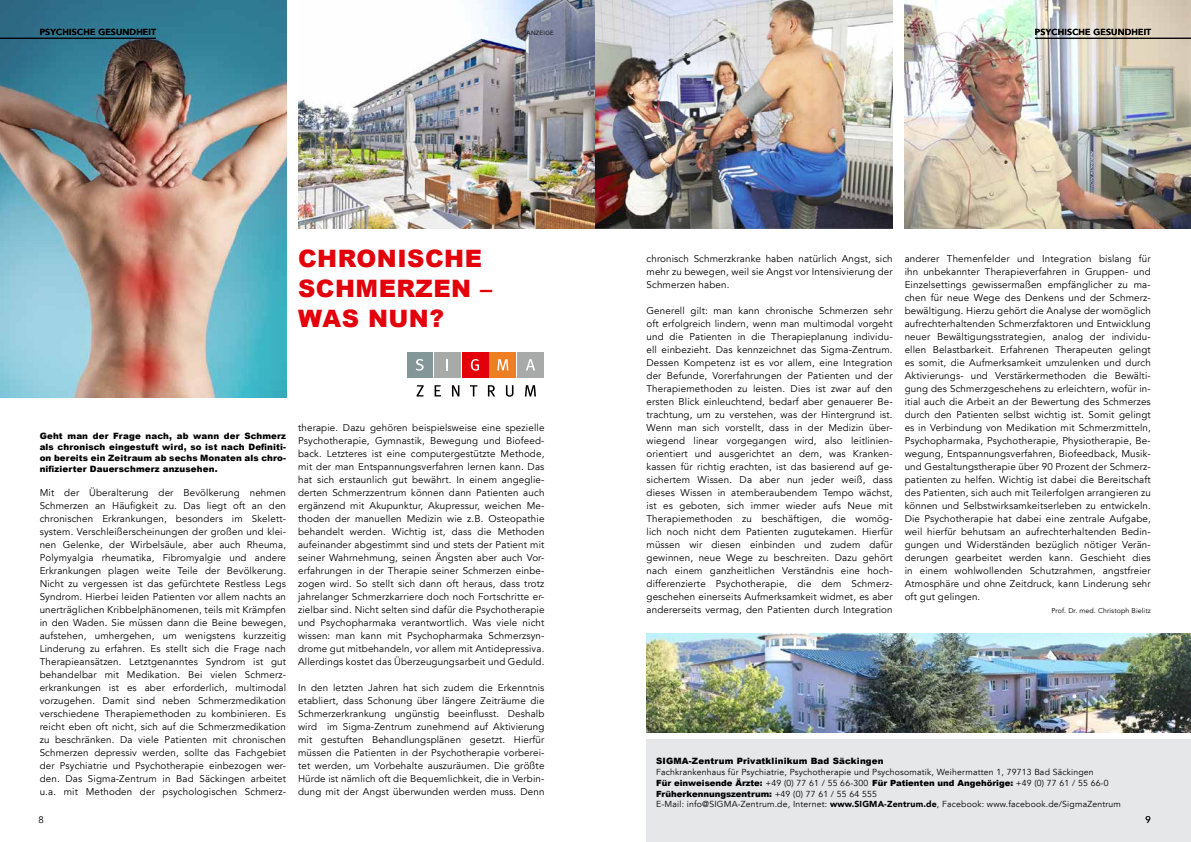
<style>
.page{position:relative;width:1191px;height:842px;background:#fff}
.page>*{position:absolute;margin:0;border:0;box-sizing:border-box;transform-origin:0 0}
.t1{font:900 24px/30px "Arial";letter-spacing:.02em;color:#e3000b}
.t2{font:9.8px/13px "Avenir";letter-spacing:.015em;color:#000;text-align:justify}
.t3{font:9.5px "Avenir";color:#000}
.t4{font:900 8.7px/10.8px "Arial";letter-spacing:.015em;color:#000;text-align:justify}
.t5{font:8.7px "Avenir";letter-spacing:.02em;color:#000}
.t6{font:800 8.7px "Avenir";letter-spacing:.025em;color:#000}
.t7{font:900 8.5px/10.8px "Arial";color:#000}
.t8{font:7px "Avenir";letter-spacing:.015em;color:#000}
.t9{font:6px "Avenir";letter-spacing:.05em;color:#000}
.s1{font-family:"Avenir";font-weight:400;font-size:8.7px}
.s2{font-weight:900}
</style>
<div class="page">
<img style="left:0;top:0;width:286px;height:398px">
<div style="left:646px;top:739px;width:545px;height:103px;background:#e5e7e9"></div>
<img style="left:298px;top:0;width:594px;height:228px">
<div style="left:407px;top:352px;width:25px;height:26px;background:#839698"></div>
<div style="left:517px;top:352px;width:27px;height:26px;background:#a8a9a9"></div>
<div style="left:434px;top:352px;width:26px;height:26px;background:#a8a9a9"></div>
<div style="left:462px;top:352px;width:26px;height:26px;background:#e3000b"></div>
<div style="left:490px;top:352px;width:26px;height:26px;background:#ef7d22"></div>
<svg style="left:416px;top:359px;width:7px;height:12px"></svg>
<svg style="left:446px;top:359px;width:2px;height:11px"></svg>
<svg style="left:471px;top:359px;width:8px;height:12px"></svg>
<svg style="left:497px;top:359px;width:11px;height:11px"></svg>
<svg style="left:526px;top:359px;width:9px;height:11px"></svg>
<svg style="left:416px;top:385px;width:8px;height:11px"></svg>
<svg style="left:434px;top:385px;width:7px;height:11px"></svg>
<svg style="left:452px;top:385px;width:7px;height:11px"></svg>
<svg style="left:470px;top:385px;width:7px;height:11px"></svg>
<svg style="left:488px;top:385px;width:7px;height:11px"></svg>
<svg style="left:506px;top:385px;width:7px;height:12px"></svg>
<svg style="left:525px;top:385px;width:11px;height:11px"></svg>
<img style="left:904px;top:0;width:287px;height:228px">
<img style="left:646px;top:634px;width:545px;height:99px">
<hr style="left:0;top:38px;width:156px;height:1px;background:#000">
<hr style="left:1035px;top:38px;width:156px;height:1px;background:#000">
<p class="t6" style="left:40px;top:27px;width:118px">PSYCHISCHE GESUNDHEIT</p>
<p class="t9" style="left:526px;top:29px;width:29px">ANZEIGE</p>
<p class="t6" style="left:1035px;top:27px;width:118px">PSYCHISCHE GESUNDHEIT</p>
<p class="t4" style="left:40px;top:430px;width:248px">Geht man der Frage nach, ab wann der Schmerz als chronisch eingestuft wird, so ist nach Definiti&shy;on bereits ein Zeitraum ab sechs Monaten als chro&shy;nifizierter Dauerschmerz anzusehen.</p>
<p class="t2" style="left:40px;top:487px;width:248px">Mit der Überalterung der Bevölkerung nehmen Schmerzen an Häufigkeit zu. Das liegt oft an den chronischen Erkrankungen, besonders im Skelett&shy;system. Verschleißerscheinungen der großen und klei&shy;nen Gelenke, der Wirbelsäule, aber auch Rheuma, Polymyalgia rheumatika, Fibromyalgie und andere Erkrankungen plagen weite Teile der Bevölkerung.<br>Nicht zu vergessen ist das gefürchtete Restless Legs Syndrom. Hierbei leiden Patienten vor allem nachts an unerträglichen Kribbelphänomenen, teils mit Krämpfen in den Waden. Sie müssen dann die Beine bewegen, aufstehen, umhergehen, um wenigstens kurzzeitig Linderung zu erfahren. Es stellt sich die Frage nach Therapieansätzen. Letztgenanntes Syndrom ist gut behandelbar mit Medikation. Bei vielen Schmerz&shy;erkrankungen ist es aber erforderlich, multimodal vorzugehen. Damit sind neben Schmerzmedikation verschiedene Therapiemethoden zu kombinieren. Es reicht eben oft nicht, sich auf die Schmerzmedikation zu beschränken. Da viele Patienten mit chronischen Schmerzen depressiv werden, sollte das Fachgebiet der Psychiatrie und Psychotherapie einbezogen wer&shy;den. Das Sigma-Zentrum in Bad Säckingen arbeitet u.a. mit Methoden der psychologischen Schmerz-</p>
<p class="t3" style="left:39px;top:814px;width:7px">8</p>
<h1 class="t1" style="left:298px;top:243px;width:196px">CHRONISCHE<br>SCHMERZEN –<br>WAS NUN?</h1>
<p class="t2" style="left:646px;top:253px;width:248px">chronisch Schmerzkranke haben natürlich Angst, sich mehr zu bewegen, weil sie Angst vor Intensivierung der Schmerzen haben.</p>
<p class="t2" style="left:904px;top:253px;width:248px">anderer Themenfelder und Integration bislang für ihn unbekannter Therapieverfahren in Gruppen- und Einzelsettings gewissermaßen empfänglicher zu ma&shy;chen für neue Wege des Denkens und der Schmerz&shy;bewältigung. Hierzu gehört die Analyse der womöglich aufrechterhaltenden Schmerzfaktoren und Entwicklung neuer Bewältigungsstrategien, analog der individu&shy;ellen Belastbarkeit. Erfahrenen Therapeuten gelingt es somit, die Aufmerksamkeit umzulenken und durch Aktivierungs- und Verstärkermethoden die Bewälti&shy;gung des Schmerzgeschehens zu erleichtern, wofür in&shy;itial auch die Arbeit an der Bewertung des Schmerzes durch den Patienten selbst wichtig ist. Somit gelingt es in Verbindung von Medikation mit Schmerzmitteln, Psychopharmaka, Psychotherapie, Physiotherapie, Be&shy;wegung, Entspannungsverfahren, Biofeedback, Musik&shy;und Gestaltungstherapie über 90 Prozent der Schmerz&shy;patienten zu helfen. Wichtig ist dabei die Bereitschaft des Patienten, sich auch mit Teilerfolgen arrangieren zu können und Selbstwirksamkeitserleben zu entwickeln.<br>Die Psychotherapie hat dabei eine zentrale Aufgabe, weil hierfür behutsam an aufrechterhaltenden Bedin&shy;gungen und Widerständen bezüglich nötiger Verän&shy;derungen gearbeitet werden kann. Geschieht dies in einem wohlwollenden Schutzrahmen, angstfreier Atmosphäre und ohne Zeitdruck, kann Linderung sehr oft gut gelingen.</p>
<p class="t8" style="left:1051px;top:607px;width:101px">Prof. Dr. med. Christoph Bielitz</p>
<p class="t2" style="left:646px;top:305px;width:248px">Generell gilt: man kann chronische Schmerzen sehr oft erfolgreich lindern, wenn man multimodal vorgeht und die Patienten in die Therapieplanung individu&shy;ell einbezieht. Das kennzeichnet das Sigma-Zentrum.<br>Dessen Kompetenz ist es vor allem, eine Integration der Befunde, Vorerfahrungen der Patienten und der Therapiemethoden zu leisten. Dies ist zwar auf den ersten Blick einleuchtend, bedarf aber genauerer Be&shy;trachtung, um zu verstehen, was der Hintergrund ist.<br>Wenn man sich vorstellt, dass in der Medizin über&shy;wiegend linear vorgegangen wird, also leitlinien&shy;orientiert und ausgerichtet an dem, was Kranken&shy;kassen für richtig erachten, ist das basierend auf ge&shy;sichertem Wissen. Da aber nun jeder weiß, dass dieses Wissen in atemberaubendem Tempo wächst, ist es geboten, sich immer wieder aufs Neue mit Therapiemethoden zu beschäftigen, die womög&shy;lich noch nicht dem Patienten zugutekamen. Hierfür müssen wir diesen einbinden und zudem dafür gewinnen, neue Wege zu beschreiten. Dazu gehört nach einem ganzheitlichen Verständnis eine hoch&shy;differenzierte Psychotherapie, die dem Schmerz&shy;geschehen einerseits Aufmerksamkeit widmet, es aber andererseits vermag, den Patienten durch Integration</p>
<p class="t2" style="left:298px;top:422px;width:248px">therapie. Dazu gehören beispielsweise eine spezielle Psychotherapie, Gymnastik, Bewegung und Biofeed&shy;back. Letzteres ist eine computergestützte Methode, mit der man Entspannungsverfahren lernen kann. Das hat sich erstaunlich gut bewährt. In einem angeglie&shy;derten Schmerzzentrum können dann Patienten auch ergänzend mit Akupunktur, Akupressur, weichen Me&shy;thoden der manuellen Medizin wie z.B. Osteopathie behandelt werden. Wichtig ist, dass die Methoden aufeinander abgestimmt sind und stets der Patient mit seiner Wahrnehmung, seinen Ängsten aber auch Vor&shy;erfahrungen in der Therapie seiner Schmerzen einbe&shy;zogen wird. So stellt sich dann oft heraus, dass trotz jahrelanger Schmerzkarriere doch noch Fortschritte er&shy;zielbar sind. Nicht selten sind dafür die Psychotherapie und Psychopharmaka verantwortlich. Was viele nicht wissen: man kann mit Psychopharmaka Schmerzsyn&shy;drome gut mitbehandeln, vor allem mit Antidepressiva.<br>Allerdings kostet das Überzeugungsarbeit und Geduld.</p>
<p class="t2" style="left:298px;top:682px;width:248px">In den letzten Jahren hat sich zudem die Erkenntnis etabliert, dass Schonung über längere Zeiträume die Schmerzerkrankung ungünstig beeinflusst. Deshalb wird im Sigma-Zentrum zunehmend auf Aktivierung mit gestuften Behandlungsplänen gesetzt. Hierfür müssen die Patienten in der Psychotherapie vorberei&shy;tet werden, um Vorbehalte auszuräumen. Die größte Hürde ist nämlich oft die Bequemlichkeit, die in Verbin&shy;dung mit der Angst überwunden werden muss. Denn</p>
<p class="t4" style="left:656px;top:755px;width:229px">SIGMA-Zentrum Privatklinikum Bad Säckingen</p>
<p class="t5" style="left:656px;top:767px;width:439px">Fachkrankenhaus für Psychiatrie, Psychotherapie und Psychosomatik, Weihermatten 1, 79713 Bad Säckingen</p>
<p class="t7" style="left:656px;top:777px;width:454px">Für einweisende Ärzte: <span class="s1">+49 (0) 77 61 / 55 66-300</span> Für Patienten und Angehörige: <span class="s1">+49 (0) 77 61 / 55 66-0<br></span>Früherkennungszentrum: <span class="s1">+49 (0) 77 61 / 55 64 555</span></p>
<p class="t5" style="left:656px;top:799px;width:466px">E-Mail: info@SIGMA-Zentrum.de, Internet: <span class="s2">www.SIGMA-Zentrum.de</span>, Facebook: www.facebook.de/SigmaZentrum</p>
<p class="t3" style="left:1145px;top:814px;width:7px">9</p>
</div>
